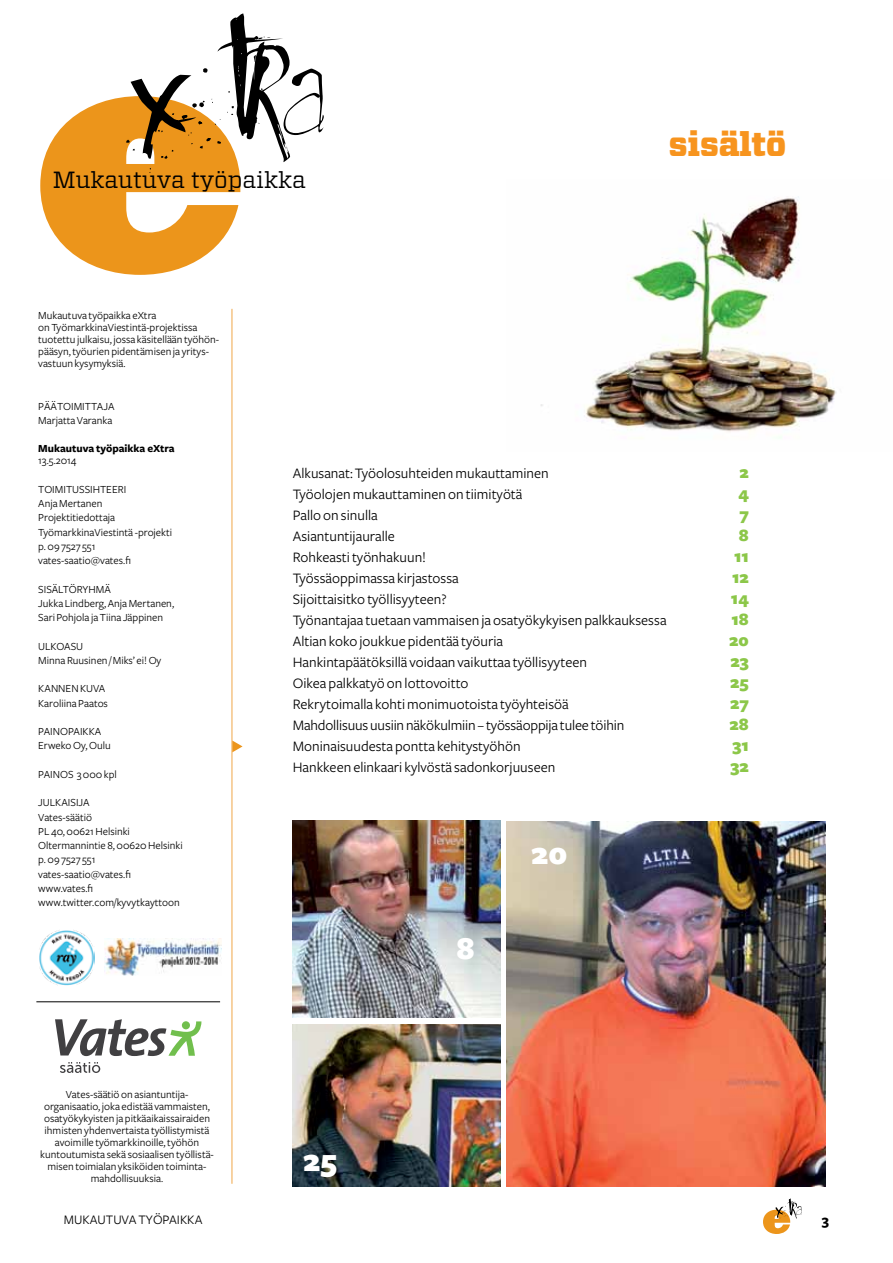
<style>
.page{position:relative;width:893px;height:1263px;background:#fff}
.page>*{position:absolute;margin:0;border:0;box-sizing:border-box;transform-origin:0 0}
.t1{font:900 33px "Vitesse";color:#f7941e}
.t2{font:900 33px "Freight Sans";color:#fff}
.t3{font:23.4px "Vitesse";color:#000}
.t4{font:900 18px "Freight Sans";color:#8cc749}
.t5{font:15px "Freight Sans";color:#000}
.t6{font:700 15px "Freight Sans";color:#000}
.t7{font:13.5px "Freight Sans";color:#000}
.t8{font:11.25px/14.2px "Freight Sans";color:#000}
.t9{font:700 11.25px "Freight Sans";color:#000}
</style>
<div class="page">
<svg style="left:763px;top:1198px;width:38px;height:36px"></svg>
<img style="left:540px;top:196px;width:297px;height:242px">
<img style="left:39px;top:930px;width:56px;height:55px">
<hr style="left:232px;top:309px;width:1px;height:875px;background:#f0a748">
<svg style="left:232px;top:740px;width:11px;height:12px"></svg>
<hr style="left:36px;top:1001px;width:184px;height:1px;background:#000">
<img style="left:293px;top:820px;width:207px;height:198px">
<img style="left:293px;top:1024px;width:207px;height:162px">
<img style="left:506px;top:822px;width:319px;height:364px">
<img style="left:104px;top:939px;width:118px;height:36px">
<svg style="left:55px;top:1019px;width:146px;height:37px"></svg>
<svg style="left:60px;top:1062px;width:40px;height:11px"></svg>
<svg style="left:40px;top:13px;width:284px;height:262px"></svg>
<h2 class="t3" style="left:53px;top:164px;width:254px">Mukautuva työpaikka</h2>
<h1 class="t1" style="left:669px;top:122px;width:119px">sisältö</h1>
<p class="t8" style="left:38px;top:309px;width:182px;line-height:12px">Mukautuva työpaikka eXtra<br>on TyömarkkinaViestintä-projektissa tuotettu julkaisu, jossa käsitellään työhön&shy;pääsyn, työurien pidentämisen ja yritys&shy;vastuun kysymyksiä.</p>
<p class="t8" style="left:38px;top:399px;width:26px">PÄÄTOIMITTA</p>
<p class="t8" style="left:38px;top:399px;width:77px;text-align:right">JA<br>Marjatta Varanka</p>
<p class="t9" style="left:38px;top:443px;width:138px">Mukautuva työpaikka extra</p>
<p class="t8" style="left:38px;top:454px;width:40px">13.5.2014</p>
<p class="t8" style="left:38px;top:482px;width:135px">toimitussihteeri<br>Anja Mertanen<br>Projektitiedottaja<br>TyömarkkinaViestintä -projekti p. 09 7527 551 vates-saatio@vates.fi</p>
<p class="t8" style="left:38px;top:582px;width:137px">Sisältöryh mä<br>Jukka Lindberg, Anja Mertanen,<br>Sari Pohjola ja Tiina Jäppinen</p>
<p class="t8" style="left:38px;top:639px;width:125px">Ulkoasu<br>Minna Ruusinen/ Miks’ ei! Oy</p>
<p class="t8" style="left:38px;top:682px;width:71px">Kannen kuva<br>Karoliina Paatos</p>
<p class="t8" style="left:38px;top:724px;width:74px">Painopaikka<br>Erweko Oy, Oulu</p>
<p class="t8" style="left:38px;top:767px;width:80px">Painos 3000 kpl</p>
<p class="t8" style="left:38px;top:796px;width:11px">JULKAI</p>
<p class="t8" style="left:38px;top:796px;width:146px;text-indent:32px">SIJA<br>Vates-säätiö<br>PL 40, 00621 Helsinki<br>Oltermannintie 8, 00620 Helsinki p. 09 7527 551 vates-saatio@vates.fi www.vates.fi www.twitter.com/kyvytkayttoon</p>
<p class="t8" style="left:40px;top:1088px;width:175px;line-height:12px;text-align:center">Vates-säätiö on asiantuntija&shy;organisaatio, joka edistää vammaisten, osatyökykyisten ja pitkäaikaissairaiden ihmisten yhdenvertaista työllistymistä avoimille työmarkkinoille, työhön kuntoutumista sekä sosiaalisen työllistä&shy;misen toimialan yksiköiden toiminta&shy;mahdollisuuksia.</p>
<h3 class="t5" style="left:293px;top:465px;width:257px">Alkusanat: Työolosuhteiden mukauttaminen</h3>
<h3 class="t4" style="left:739px;top:463px;width:11px">2</h3>
<h3 class="t5" style="left:293px;top:486px;width:231px">Työolojen mukauttaminen on tiimityötä</h3>
<h3 class="t4" style="left:738px;top:484px;width:12px">4</h3>
<h3 class="t5" style="left:293px;top:507px;width:86px">Pallo on sinulla</h3>
<h3 class="t4" style="left:739px;top:505px;width:11px">7</h3>
<h3 class="t5" style="left:293px;top:528px;width:104px">Asiantuntijauralle</h3>
<h3 class="t4" style="left:739px;top:526px;width:11px">8</h3>
<h3 class="t5" style="left:293px;top:549px;width:135px">Rohkeasti työnhakuun!</h3>
<h3 class="t4" style="left:734px;top:547px;width:16px">11</h3>
<h3 class="t5" style="left:293px;top:570px;width:168px">Työssäoppimassa kirjastossa</h3>
<h3 class="t4" style="left:732px;top:568px;width:18px">12</h3>
<h3 class="t5" style="left:293px;top:591px;width:155px">Sijoittaisitko työllisyyteen?</h3>
<h3 class="t4" style="left:731px;top:589px;width:20px">14</h3>
<h3 class="t5" style="left:293px;top:612px;width:375px">Työnantajaa tuetaan vammaisen ja osatyökykyisen palkkauksessa</h3>
<h3 class="t4" style="left:732px;top:610px;width:19px">18</h3>
<h3 class="t5" style="left:293px;top:633px;width:212px">Altian koko joukkue pidentää työuria</h3>
<h3 class="t4" style="left:729px;top:631px;width:21px">20</h3>
<h3 class="t5" style="left:293px;top:654px;width:296px">Hankintapäätöksillä voidaan vaikuttaa työllisyyteen</h3>
<h3 class="t4" style="left:730px;top:652px;width:20px">23</h3>
<h3 class="t5" style="left:293px;top:675px;width:177px">Oikea palkkatyö on lottovoitto</h3>
<h3 class="t4" style="left:730px;top:673px;width:20px">25</h3>
<h3 class="t5" style="left:293px;top:696px;width:277px">Rekrytoimalla kohti monimuotoista työyhteisöä</h3>
<h3 class="t4" style="left:730px;top:694px;width:20px">27</h3>
<h3 class="t5" style="left:293px;top:717px;width:333px">Mahdollisuus uusiin näkökulmiin – työssäoppija tulee töihin</h3>
<h3 class="t4" style="left:729px;top:715px;width:21px">28</h3>
<h3 class="t5" style="left:293px;top:738px;width:229px">Moninaisuudesta pontta kehitystyöhön</h3>
<h3 class="t4" style="left:732px;top:736px;width:18px">31</h3>
<h3 class="t5" style="left:293px;top:759px;width:264px">Hankkeen elinkaari kylvöstä sadonkorjuuseen</h3>
<h3 class="t4" style="left:730px;top:757px;width:20px">32</h3>
<h1 class="t2" style="left:303px;top:1142px;width:36px">25</h1>
<h1 class="t2" style="left:456px;top:931px;width:20px">8</h1>
<h1 class="t2" style="left:531px;top:836px;width:38px">20</h1>
<p class="t7" style="left:64px;top:1212px;width:140px">mukautuva työpaikka</p>
<h3 class="t6" style="left:822px;top:1212px;width:9px">3</h3>
</div>
